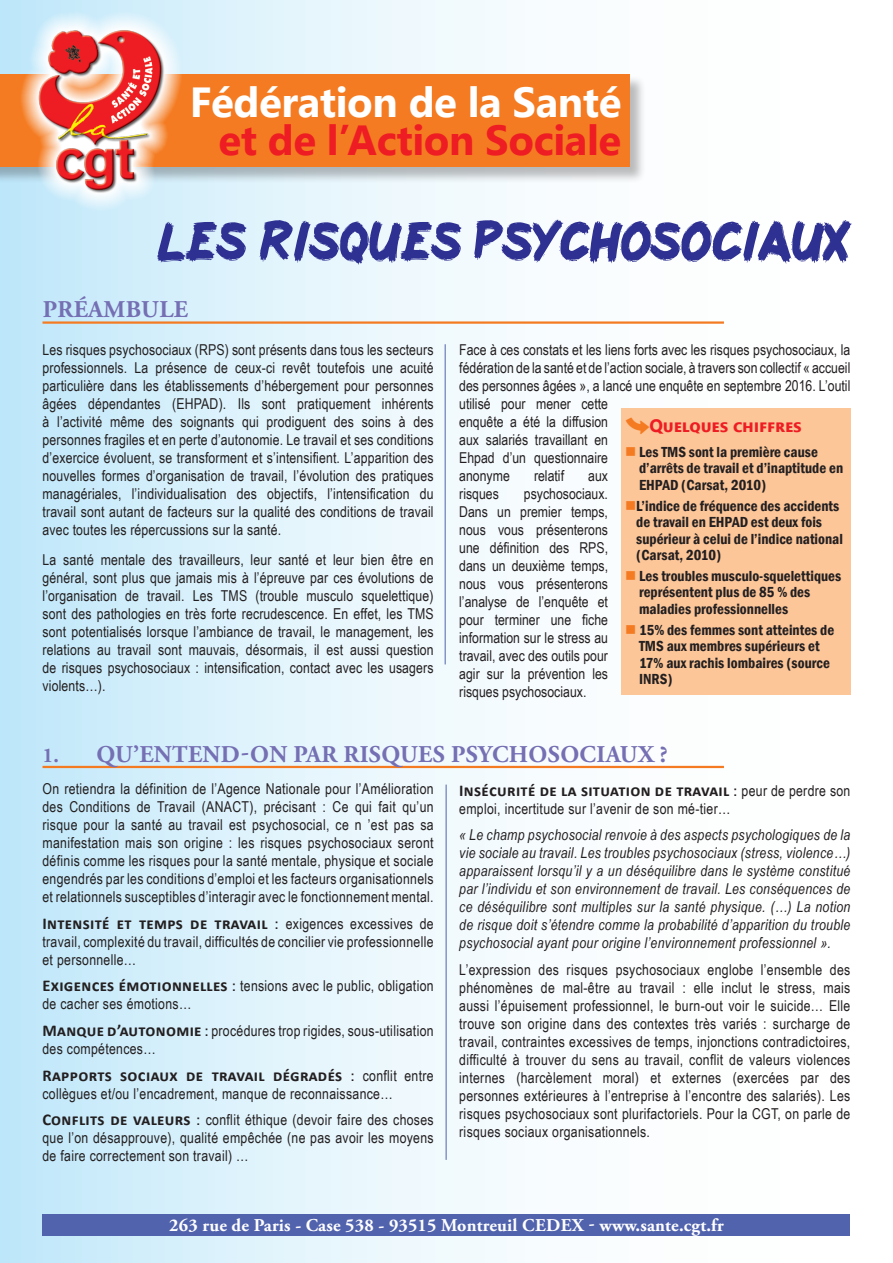
<style>
.page{position:relative;width:893px;height:1263px;background:#fff}
.page>*{position:absolute;margin:0;border:0;box-sizing:border-box;transform-origin:0 0}
.t1{font:54px "scribbage";letter-spacing:-.01em;color:#2e3092}
.titre_jaune{font:700 42px/37.5px "Segoe UI";letter-spacing:-.01em;color:#fff;text-align:right}
.Sous_titre{font:700 24px "Adobe Garamond Pro";letter-spacing:.015em;color:#756fb3}
.t2{font:700 18px "Adobe Garamond Pro";letter-spacing:.01em;color:#fff}
.inter_rouge{font:700 18px "Segoe UI";letter-spacing:-.01em;color:#ee1d23}
.txt_courant_ok{font:700 16.5px "Calibri";letter-spacing:.02em;color:#231f20}
.txt_courant_ok-2{font:15px/18px "Arial Narrow";letter-spacing:.01em;color:#231f20;text-align:justify}
.txt_courant_ok-3{font:italic 15px/18px "Arial Narrow";letter-spacing:.02em;color:#231f20;text-align:justify}
.liste{font:600 condensed 15px/16.5px "Franklin Gothic";color:#231f20}
.inter_rouge-2{font:600 condensed 15px/16.5px "Franklin Gothic";color:#231f20}
.t3{font:12px "Adobe Garamond Pro";color:#fff;scale:1.48 1}
.s1{color:#ee1d23}
.s2{font-family:"Arrowstfb";font-weight:400;color:#f47b21}
.s3{color:#f47b21}
.s4{font-size:21px}
.s5{font-family:"Franklin Gothic";font-weight:400;font-size:15px}
.s6{font-family:"Arial Narrow";font-weight:400;font-size:15px}
.s7{font-family:"Calibri";font-weight:700;font-size:16.5px}
.s8{font-family:"Franklin Gothic"}
</style>
<div class="page">
<div style="left:0;top:0;width:893px;height:1263px;background:linear-gradient(to right,#caebfa,#fff)"></div>
<div style="left:0;top:75px;width:647px;height:109px;background:#231f20;opacity:.3"></div>
<div style="left:0;top:74px;width:630px;height:93px;background:#f47b21"></div>
<div style="left:43px;top:1214px;width:807px;height:21px;background:#5263ae"></div>
<img style="left:20px;top:9px;width:161px;height:201px">
<hr style="left:43px;top:321px;width:681px;height:3px;background:#f47b21">
<div style="left:621px;top:408px;width:229px;height:286px;background:#fcc699"></div>
<hr style="left:445px;top:344px;width:1px;height:320px;background:#5263ae">
<hr style="left:446px;top:784px;width:1px;height:376px;background:#5263ae">
<hr style="left:43px;top:766px;width:681px;height:2px;background:#f47b21">
<p class="titre_jaune" style="left:190px;top:83px;width:433px">Fédération de la Santé <span class="s1">et de l’Action Sociale</span></p>
<p class="t1" style="left:156px;top:217px;width:695px">LES RISQUES PSYCHOSOCIAUX</p>
<p class="Sous_titre" style="left:43px;top:296px;width:147px">PRÉAMBULE</p>
<p class="txt_courant_ok-2" style="left:43px;top:340px;width:393px">Les risques psychosociaux (RPS) sont présents dans tous les secteurs professionnels. La présence de ceux-ci revêt toutefois une acuité particulière dans les établissements d’hébergement pour personnes âgées dépendantes (EHPAD). Ils sont pratiquement inhérents à l’activité même des soignants qui prodiguent des soins à des personnes fragiles et en perte d’autonomie. Le travail et ses conditions d’exercice évoluent, se transforment et s’intensifient. L’apparition des nouvelles formes d’organisation de travail, l’évolution des pratiques managériales, l’individualisation des objectifs, l’intensification du travail sont autant de facteurs sur la qualité des conditions de travail avec toutes les répercussions sur la santé.</p>
<p class="txt_courant_ok-2" style="left:43px;top:550px;width:393px">La santé mentale des travailleurs, leur santé et leur bien être en général, sont plus que jamais mis à l’épreuve par ces évolutions de l’organisation de travail. Les TMS (trouble musculo squelettique) sont des pathologies en très forte recrudescence. En effet, les TMS sont potentialisés lorsque l’ambiance de travail, le management, les relations au travail sont mauvais, désormais, il est aussi question de risques psychosociaux : intensification, contact avec les usagers violents…).</p>
<p class="txt_courant_ok-2" style="left:459px;top:340px;width:393px;text-align:left">Face à ces constats et les liens forts avec les risques psychosociaux, la fédération de la santé et de l’action sociale, à travers son collectif « accueil des personnes âgées », a lancé une enquête en septembre 2016. L’outil utilisé pour mener cette<br>enquête a été la diffusion<br>aux salariés travaillant en<br>Ehpad d’un questionnaire<br>anonyme</p>
<p class="inter_rouge" style="left:625px;top:411px;width:178px"><span class="s2">P</span>Quelques chiffres</p>
<p class="inter_rouge-2" style="left:639px;top:443px;width:206px;text-indent:-14px"><span class="s3">■</span> Les TMS sont la première cause d’arrêts de travail et d’inaptitude en<br>EHPAD (Carsat, 2010)</p>
<p class="liste" style="left:636px;top:497px;width:208px;text-indent:-11px"><span class="s3">■</span>L’indice de fréquence des accidents de travail en EHPAD est deux fois supérieur à celui de l’indice national (Carsat, 2010)</p>
<p class="liste" style="left:639px;top:567px;width:204px;text-indent:-14px"><span class="s3">■</span> Les troubles musculo-squelettiques représentent plus de 85 % des maladies professionnelles</p>
<p class="liste" style="left:639px;top:621px;width:197px;text-indent:-14px"><span class="s3">■</span> 15% des femmes sont atteintes de<br>TMS aux membres supérieurs et<br>17% aux rachis lombaires (source<br>INRS)</p>
<p class="txt_courant_ok-2" style="left:534px;top:466px;width:32px">relatif</p>
<p class="txt_courant_ok-2" style="left:588px;top:466px;width:21px">aux</p>
<p class="txt_courant_ok-2" style="left:459px;top:484px;width:150px;text-indent:65px">psychosociaux.<br>Dans un premier temps, nous vous présenterons une définition des RPS, dans un deuxième temps, nous vous présenterons l’analyse de l’enquête et pour terminer une fiche information sur le stress au travail, avec des outils pour agir sur la prévention les risques psychosociaux.</p>
<p class="txt_courant_ok-2" style="left:459px;top:484px;width:41px">risques</p>
<p class="Sous_titre" style="left:43px;top:740px;width:627px"><span class="s4">1.</span> QU’ENTEND-ON PAR RISQUES PSYCHOSOCIAUX ?</p>
<p class="txt_courant_ok-2" style="left:43px;top:780px;width:393px">On retiendra la définition de l’Agence Nationale pour l’Amélioration des Conditions de Travail (ANACT), précisant : Ce qui fait qu’un risque pour la santé au travail est psychosocial, ce n ’est pas sa manifestation mais son origine : les risques psychosociaux seront définis comme les risques pour la santé mentale, physique et sociale engendrés par les conditions d’emploi et les facteurs organisationnels et relationnels susceptibles d’interagir avec le fonctionnement mental.</p>
<p class="txt_courant_ok" style="left:43px;top:912px;width:393px">Intensité et temps de travail <span class="s5">:</span> <span class="s6">exigences excessives de</span></p>
<p class="txt_courant_ok-2" style="left:43px;top:932px;width:393px">travail, complexité du travail, difficultés de concilier vie professionnelle et personnelle…</p>
<p class="txt_courant_ok-2" style="left:43px;top:977px;width:393px"><span class="s7">Exigences émotionnelles</span> <span class="s8">:</span> tensions avec le public, obligation de cacher ses émotions…</p>
<p class="txt_courant_ok-2" style="left:43px;top:1021px;width:393px"><span class="s7">Manque d’autonomie</span> <span class="s8">:</span> procédures trop rigides, sous-utilisation des compétences…</p>
<p class="txt_courant_ok" style="left:43px;top:1063px;width:393px">Rapports sociaux de travail dégradés <span class="s5">:</span> <span class="s6">conflit entre</span></p>
<p class="txt_courant_ok-2" style="left:43px;top:1084px;width:352px">collègues et/ou l’encadrement, manque de reconnaissance…</p>
<p class="txt_courant_ok-2" style="left:43px;top:1110px;width:393px"><span class="s7">Conflits de valeurs</span> <span class="s8">:</span> conflit éthique (devoir faire des choses que l’on désapprouve), qualité empêchée (ne pas avoir les moyens de faire correctement son travail) …</p>
<p class="txt_courant_ok" style="left:459px;top:779px;width:393px">Insécurité de la situation de travail <span class="s5">:</span> <span class="s6">peur de perdre son</span></p>
<p class="txt_courant_ok-2" style="left:459px;top:799px;width:273px">emploi, incertitude sur l’avenir de son mé-tier…</p>
<p class="txt_courant_ok-3" style="left:459px;top:826px;width:393px">« Le champ psychosocial renvoie à des aspects psychologiques de la vie sociale au travail. Les troubles psychosociaux (stress, violence…) apparaissent lorsqu’il y a un déséquilibre dans le système constitué par l’individu et son environnement de travail. Les conséquences de ce déséquilibre sont multiples sur la santé physique. (…) La notion de risque doit s’étendre comme la probabilité d’apparition du trouble psychosocial ayant pour origine l’environnement professionnel ».</p>
<p class="txt_courant_ok-2" style="left:459px;top:960px;width:393px">L’expression des risques psychosociaux englobe l’ensemble des phénomènes de mal-être au travail : elle inclut le stress, mais aussi l’épuisement professionnel, le burn-out voir le suicide… Elle trouve son origine dans des contextes très variés : surcharge de travail, contraintes excessives de temps, injonctions contradictoires, difficulté à trouver du sens au travail, conflit de valeurs violences internes (harcèlement moral) et externes (exercées par des personnes extérieures à l’entreprise à l’encontre des salariés). Les risques psychosociaux sont plurifactoriels. Pour la CGT, on parle de risques sociaux organisationnels.</p>
<p class="t2" style="left:169px;top:1215px;width:556px">263 rue de Paris - Case 538 - 93515 Montreuil CEDEX - www.sante.cgt.fr</p>
<p class="t3" style="left:440px;top:1224px;width:8px">1</p>
</div>
